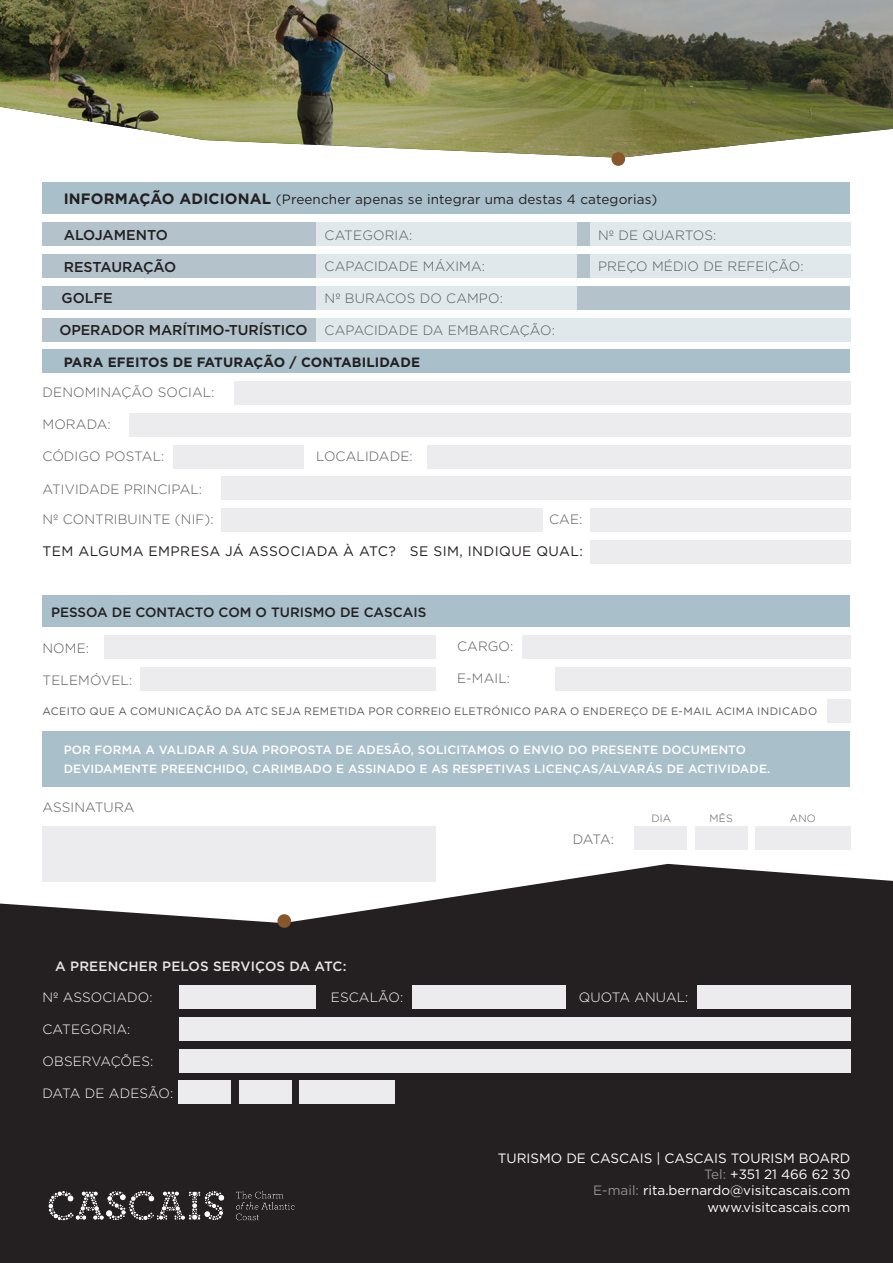
<style>
.page{position:relative;width:893px;height:1263px;background:#fff}
.page>*{position:absolute;margin:0;border:0;box-sizing:border-box;transform-origin:0 0}
.t1{font:500 14.25px "Gotham";letter-spacing:-.01em;color:#231f20}
.t2{font:13.8px "Gotham";letter-spacing:.03em;color:#241f21}
.t3{font:300 13.5px "Gotham";letter-spacing:.01em;color:#57585a}
.t4{font:13.5px "Gotham";color:#fff}
.t5{font:300 13.5px "Gotham";letter-spacing:.01em;color:#fff}
.t6{font:13.5px "Gotham";letter-spacing:.01em;color:#231f20}
.t7{font:500 13.5px "Gotham";color:#231f20}
.t8{font:700 13.5px "Gotham";letter-spacing:.01em;color:#231f20}
.t9{font:500 13.5px "Gotham";letter-spacing:.01em;color:#e6e7e9}
.t10{font:500 12px/19.5px "Gotham";letter-spacing:.01em;color:#fff}
.t11{font:10.8px "Gotham";letter-spacing:.03em;color:#57585a}
.t12{font:300 10.5px "Gotham";letter-spacing:.01em;color:#57585a}
.s1{font-weight:700;font-size:15px}
.s2{color:#918f90}
</style>
<div class="page">
<img style="left:0;top:0;width:893px;height:158px">
<div style="left:611px;top:152px;width:14px;height:14px;background:#87572b;border-radius:50%"></div>
<svg style="left:0;top:864px;width:893px;height:399px;background:#342f31"></svg>
<div style="left:277px;top:914px;width:14px;height:14px;background:#87572b;border-radius:50%"></div>
<div style="left:43px;top:595px;width:807px;height:32px;background:#a9bfca"></div>
<div style="left:43px;top:731px;width:807px;height:55px;background:#a9bfca"></div>
<div style="left:140px;top:667px;width:296px;height:24px;background:#ececee"></div>
<div style="left:522px;top:636px;width:328px;height:23px;background:#ececee"></div>
<div style="left:104px;top:636px;width:332px;height:23px;background:#ececee"></div>
<div style="left:555px;top:667px;width:295px;height:24px;background:#ececee"></div>
<div style="left:179px;top:985px;width:136px;height:24px;background:#ececee"></div>
<div style="left:697px;top:985px;width:153px;height:24px;background:#ececee"></div>
<div style="left:412px;top:985px;width:153px;height:24px;background:#ececee"></div>
<div style="left:179px;top:1017px;width:671px;height:23px;background:#ececee"></div>
<div style="left:179px;top:1049px;width:671px;height:23px;background:#ececee"></div>
<div style="left:43px;top:826px;width:393px;height:55px;background:#ececee"></div>
<div style="left:634px;top:826px;width:53px;height:24px;background:#ececee"></div>
<div style="left:827px;top:699px;width:23px;height:24px;background:#ececee"></div>
<div style="left:179px;top:1081px;width:52px;height:23px;background:#ececee"></div>
<div style="left:695px;top:826px;width:52px;height:24px;background:#ececee"></div>
<div style="left:239px;top:1081px;width:53px;height:23px;background:#ececee"></div>
<div style="left:755px;top:826px;width:95px;height:24px;background:#ececee"></div>
<div style="left:299px;top:1081px;width:96px;height:23px;background:#ececee"></div>
<img style="left:43px;top:1190px;width:257px;height:30px">
<div style="left:234px;top:381px;width:616px;height:24px;background:#ececee"></div>
<div style="left:129px;top:413px;width:721px;height:23px;background:#ececee"></div>
<div style="left:221px;top:509px;width:321px;height:23px;background:#ececee"></div>
<div style="left:43px;top:182px;width:807px;height:32px;background:#a9bfca"></div>
<div style="left:43px;top:350px;width:807px;height:23px;background:#a9bfca"></div>
<div style="left:43px;top:222px;width:807px;height:24px;background:#b3c2cb"></div>
<div style="left:43px;top:254px;width:807px;height:24px;background:#b3c2cb"></div>
<div style="left:43px;top:286px;width:807px;height:23px;background:#b3c2cb"></div>
<div style="left:43px;top:318px;width:807px;height:23px;background:#b3c2cb"></div>
<div style="left:590px;top:509px;width:260px;height:23px;background:#ececee"></div>
<div style="left:590px;top:540px;width:260px;height:24px;background:#ececee"></div>
<div style="left:221px;top:477px;width:629px;height:23px;background:#ececee"></div>
<div style="left:316px;top:222px;width:261px;height:24px;background:#e0e8ec"></div>
<div style="left:316px;top:254px;width:261px;height:24px;background:#e0e8ec"></div>
<div style="left:316px;top:286px;width:261px;height:23px;background:#e0e8ec"></div>
<div style="left:316px;top:318px;width:534px;height:23px;background:#e0e8ec"></div>
<div style="left:590px;top:222px;width:260px;height:24px;background:#e0e8ec"></div>
<div style="left:590px;top:254px;width:260px;height:24px;background:#e0e8ec"></div>
<div style="left:173px;top:445px;width:130px;height:23px;background:#ececee"></div>
<div style="left:427px;top:445px;width:423px;height:23px;background:#ececee"></div>
<p class="t6" style="left:64px;top:191px;width:595px"><span class="s1">INFORMAÇÃO ADICIONAL</span> (Preencher apenas se integrar uma destas 4 categorias)</p>
<p class="t1" style="left:64px;top:225px;width:106px">ALOJAMENTO</p>
<p class="t1" style="left:64px;top:257px;width:114px">RESTAURAÇÃO</p>
<p class="t1" style="left:62px;top:289px;width:53px">GOLFE</p>
<p class="t1" style="left:60px;top:321px;width:249px">OPERADOR MARÍTIMO-TURÍSTICO</p>
<p class="t3" style="left:325px;top:226px;width:89px">CATEGORIA:</p>
<p class="t3" style="left:325px;top:258px;width:162px">CAPACIDADE MÁXIMA:</p>
<p class="t3" style="left:325px;top:290px;width:180px">Nº BURACOS DO CAMPO:</p>
<p class="t3" style="left:325px;top:322px;width:232px">CAPACIDADE DA EMBARCAÇÃO:</p>
<p class="t8" style="left:64px;top:353px;width:358px">PARA EFEITOS DE FATURAÇÃO / CONTABILIDADE</p>
<p class="t3" style="left:43px;top:384px;width:174px">DENOMINAÇÃO SOCIAL:</p>
<p class="t3" style="left:43px;top:415px;width:70px">MORADA:</p>
<p class="t3" style="left:43px;top:447px;width:123px">CÓDIGO POSTAL:</p>
<p class="t3" style="left:316px;top:447px;width:98px">LOCALIDADE:</p>
<p class="t3" style="left:43px;top:480px;width:161px">ATIVIDADE PRINCIPAL:</p>
<p class="t3" style="left:43px;top:511px;width:173px">Nº CONTRIBUINTE (NIF):</p>
<p class="t2" style="left:43px;top:542px;width:542px">TEM ALGUMA EMPRESA JÁ ASSOCIADA À ATC? SE SIM, INDIQUE QUAL:</p>
<p class="t3" style="left:549px;top:511px;width:35px">CAE:</p>
<p class="t3" style="left:598px;top:226px;width:120px">Nº DE QUARTOS:</p>
<p class="t3" style="left:598px;top:258px;width:207px">PREÇO MÉDIO DE REFEIÇÃO:</p>
<p class="t7" style="left:51px;top:603px;width:377px">PESSOA DE CONTACTO COM O TURISMO DE CASCAIS</p>
<p class="t3" style="left:43px;top:639px;width:48px">NOME:</p>
<p class="t3" style="left:457px;top:638px;width:58px">CARGO:</p>
<p class="t3" style="left:43px;top:671px;width:91px">TELEMÓVEL:</p>
<p class="t3" style="left:457px;top:670px;width:55px">E-MAIL:</p>
<p class="t11" style="left:43px;top:704px;width:776px">ACEITO QUE A COMUNICAÇÃO DA ATC SEJA REMETIDA POR CORREIO ELETRÓNICO PARA O ENDEREÇO DE E-MAIL ACIMA INDICADO</p>
<p class="t10" style="left:64px;top:739px;width:708px">POR FORMA A VALIDAR A SUA PROPOSTA DE ADESÃO, SOLICITAMOS O ENVIO DO PRESENTE DOCUMENTO<br>DEVIDAMENTE PREENCHIDO, CARIMBADO E ASSINADO E AS RESPETIVAS LICENÇAS/ALVARÁS DE ACTIVIDADE.</p>
<p class="t3" style="left:43px;top:798px;width:94px">ASSINATURA</p>
<p class="t9" style="left:55px;top:957px;width:293px">A PREENCHER PELOS SERVIÇOS DA ATC:</p>
<p class="t5" style="left:42px;top:989px;width:112px">Nº ASSOCIADO:</p>
<p class="t5" style="left:43px;top:1021px;width:89px">CATEGORIA:</p>
<p class="t5" style="left:43px;top:1053px;width:112px">OBSERVAÇÕES:</p>
<p class="t5" style="left:43px;top:1084px;width:132px">DATA DE ADESÃO:</p>
<p class="t5" style="left:331px;top:989px;width:74px">ESCALÃO:</p>
<p class="t3" style="left:573px;top:830px;width:43px">DATA:</p>
<p class="t12" style="left:651px;top:812px;width:21px">DIA</p>
<p class="t12" style="left:710px;top:812px;width:25px">MÊS</p>
<p class="t12" style="left:790px;top:812px;width:27px">ANO</p>
<p class="t5" style="left:579px;top:989px;width:111px">QUOTA ANUAL:</p>
<p class="t4" style="left:498px;top:1149px;width:354px">TURISMO DE CASCAIS | CASCAIS TOURISM BOARD</p>
<p class="t4" style="left:704px;top:1166px;width:148px"><span class="s2">Tel:</span> +351 21 466 62 30</p>
<p class="t4" style="left:593px;top:1182px;width:259px"><span class="s2">E-mail:</span> rita.bernardo@visitcascais.com</p>
<p class="t4" style="left:707px;top:1198px;width:144px">www.visitcascais.com</p>
</div>
